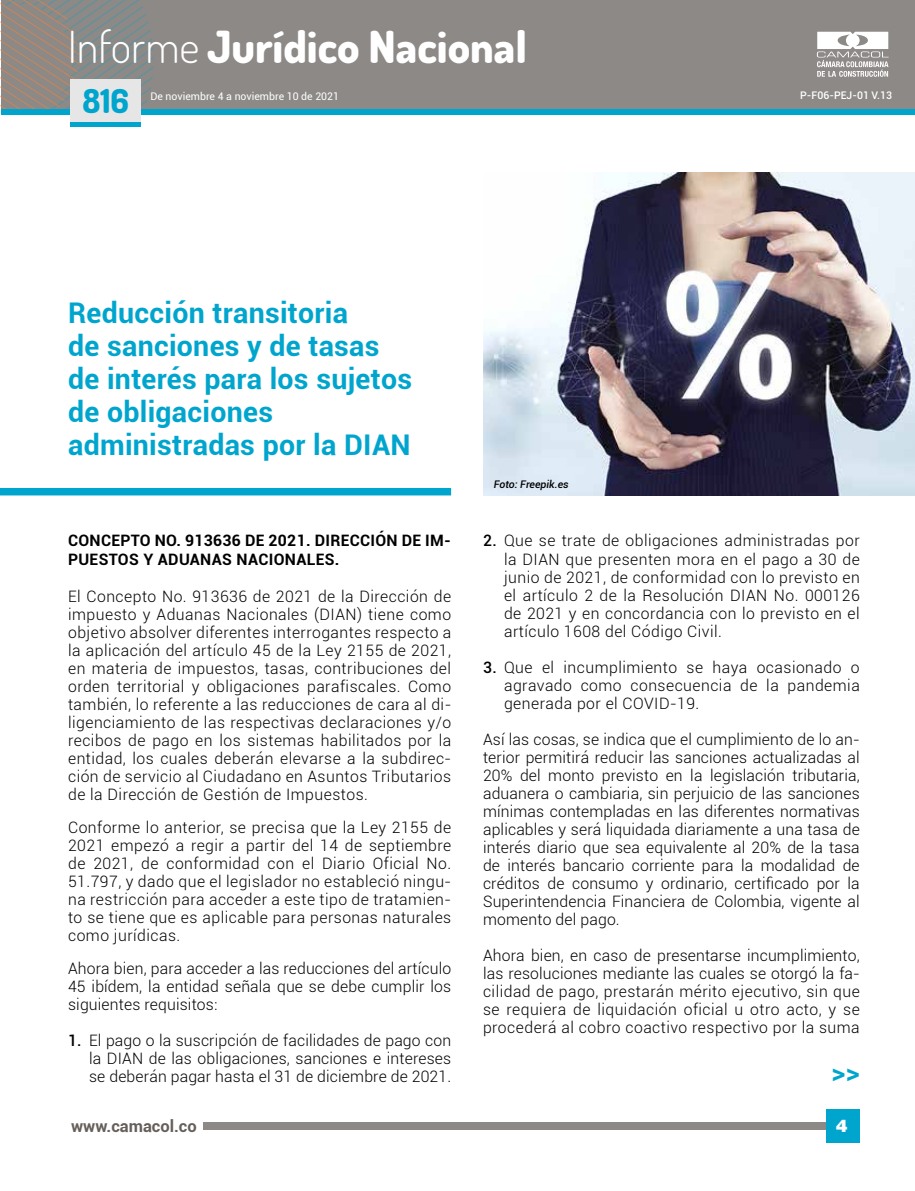
<style>
.page{position:relative;width:915px;height:1191px;background:#fff}
.page>*{position:absolute;margin:0;border:0;box-sizing:border-box;transform-origin:0 0}
.t1{font:800 44.25px "Dosis";color:#fff}
.t2{font:800 33px "Dosis";color:#00a5ce}
.t3{font:700 28.5px/33px "Roboto";letter-spacing:.01em;color:#00a5ce}
.t4{font:700 27px "Roboto";color:#00a5ce}
.t5{font:900 19.5px "Roboto";color:#fff}
.t6{font:900 19.5px "Helvetica";color:#fff}
.t7{font:700 16.5px "Roboto";color:#66605c}
.t8{font:300 15.75px/18px "Roboto";letter-spacing:.03em;color:#000;text-align:justify}
.t9{font:700 15.75px/18px "Roboto";letter-spacing:.02em;color:#000}
.t10{font:10.5px "Roboto";color:#fff}
.t11{font:500 10.5px "Roboto";color:#fff}
.t12{font:italic 500 10.5px "Roboto";color:#000}
.s1{font-weight:300}
.s2{font-weight:500}
</style>
<div class="page">
<div style="left:203px;top:1122px;width:655px;height:7px;background:#8c8986"></div>
<div style="left:825px;top:1109px;width:33px;height:34px;background:#00a5ce"></div>
<div style="left:1px;top:0;width:913px;height:108px;background:#8c8986"></div>
<div style="left:1px;top:109px;width:913px;height:5px;background:#00a5ce"></div>
<svg style="left:1px;top:0;width:158px;height:109px"></svg>
<svg style="left:816px;top:32px;width:72px;height:45px"></svg>
<div style="left:70px;top:122px;width:70px;height:5px;background:#00a5ce"></div>
<div style="left:70px;top:79px;width:70px;height:43px;background:#e7e6e6"></div>
<div style="left:0;top:488px;width:451px;height:7px;background:#00a5ce"></div>
<img style="left:483px;top:172px;width:431px;height:323px">
<h1 class="t1" style="left:68px;top:18px;width:460px"><span class="s1">Informe</span> Jurídico Nacional</h1>
<h2 class="t2" style="left:82px;top:80px;width:48px">816</h2>
<p class="t10" style="left:150px;top:89px;width:190px">De noviembre 4 a noviembre 10 de 2021</p>
<h3 class="t3" style="left:68px;top:296px;width:345px">Reducción transitoria<br>de sanciones y de tasas de interés para los sujetos de obligaciones administradas por la DIAN</h3>
<p class="t12" style="left:493px;top:476px;width:76px">Foto: Freepik.es</p>
<p class="t11" style="left:800px;top:87px;width:93px">P-F06-PEJ-01 V.13</p>
<p class="t9" style="left:68px;top:531px;width:384px">Concepto No. 913636 de 2021. Dirección de Im&shy;puestos y Aduanas Nacionales.</p>
<p class="t8" style="left:68px;top:587px;width:384px">El Concepto No. 913636 de 2021 de la Dirección de impuesto y Aduanas Nacionales (dian</p>
<p class="t8" style="left:68px;top:605px;width:384px;text-indent:289px">) tiene como objetivo absolver diferentes interrogantes respecto a la aplicación del artículo 45 de la Ley 2155 de 2021, en materia de impuestos, tasas, contribuciones del orden territorial y obligaciones parafiscales. Como también, lo referente a las reducciones de cara al di&shy;ligenciamiento de las respectivas declaraciones y/o recibos de pago en los sistemas habilitados por la entidad, los cuales deberán elevarse a la subdirec&shy;ción de servicio al Ciudadano en Asuntos Tributarios de la Dirección de Gestión de Impuestos.</p>
<p class="t8" style="left:68px;top:818px;width:384px">Conforme lo anterior, se precisa que la Ley 2155 de 2021 empezó a regir a partir del 14 de septiembre de 2021, de conformidad con el Diario Oficial No.<br>51.797, y dado que el legislador no estableció ningu&shy;na restricción para acceder a este tipo de tratamien&shy;to se tiene que es aplicable para personas naturales como jurídicas.</p>
<p class="t8" style="left:68px;top:959px;width:384px">Ahora bien, para acceder a las reducciones del artículo 45 ibídem, la entidad señala que se debe cumplir los siguientes requisitos:</p>
<p class="t8" style="left:89px;top:1031px;width:363px;text-indent:-21px"><span class="s2">1.</span> El pago o la suscripción de facilidades de pago con la DIAN de las obligaciones, sanciones e intereses se deberán pagar hasta el 31 de diciembre de 2021.</p>
<p class="t8" style="left:504px;top:531px;width:357px;text-indent:-21px"><span class="s2">2.</span> Que se trate de obligaciones administradas por la DIAN que presenten mora en el pago a 30 de junio de 2021, de conformidad con lo previsto en el artículo 2 de la Resolución DIAN No. 000126 de 2021 y en concordancia con lo previsto en el artículo 1608 del Código Civil.</p>
<p class="t8" style="left:504px;top:657px;width:357px;text-indent:-21px"><span class="s2">3.</span> Que el incumplimiento se haya ocasionado o agravado como consecuencia de la pandemia generada por el COVID-19.</p>
<p class="t8" style="left:483px;top:729px;width:378px">Así las cosas, se indica que el cumplimiento de lo an&shy;terior permitirá reducir las sanciones actualizadas al 20% del monto previsto en la legislación tributaria, aduanera o cambiaria, sin perjuicio de las sanciones mínimas contempladas en las diferentes normativas aplicables y será liquidada diariamente a una tasa de interés diario que sea equivalente al 20% de la tasa de interés bancario corriente para la modalidad de créditos de consumo y ordinario, certificado por la Superintendencia Financiera de Colombia, vigente al momento del pago.</p>
<p class="t8" style="left:483px;top:945px;width:378px">Ahora bien, en caso de presentarse incumplimiento, las resoluciones mediante las cuales se otorgó la fa&shy;cilidad de pago, prestarán mérito ejecutivo, sin que se requiera de liquidación oficial u otro acto, y se procederá al cobro coactivo respectivo por la suma</p>
<h3 class="t4" style="left:831px;top:1052px;width:30px">&gt;&gt;</h3>
<p class="t7" style="left:71px;top:1114px;width:127px">www.camacol.co</p>
<p class="t5" style="left:836px;top:1114px;width:13px">1</p>
<p class="t6" style="left:836px;top:1118px;width:13px">4</p>
</div>
